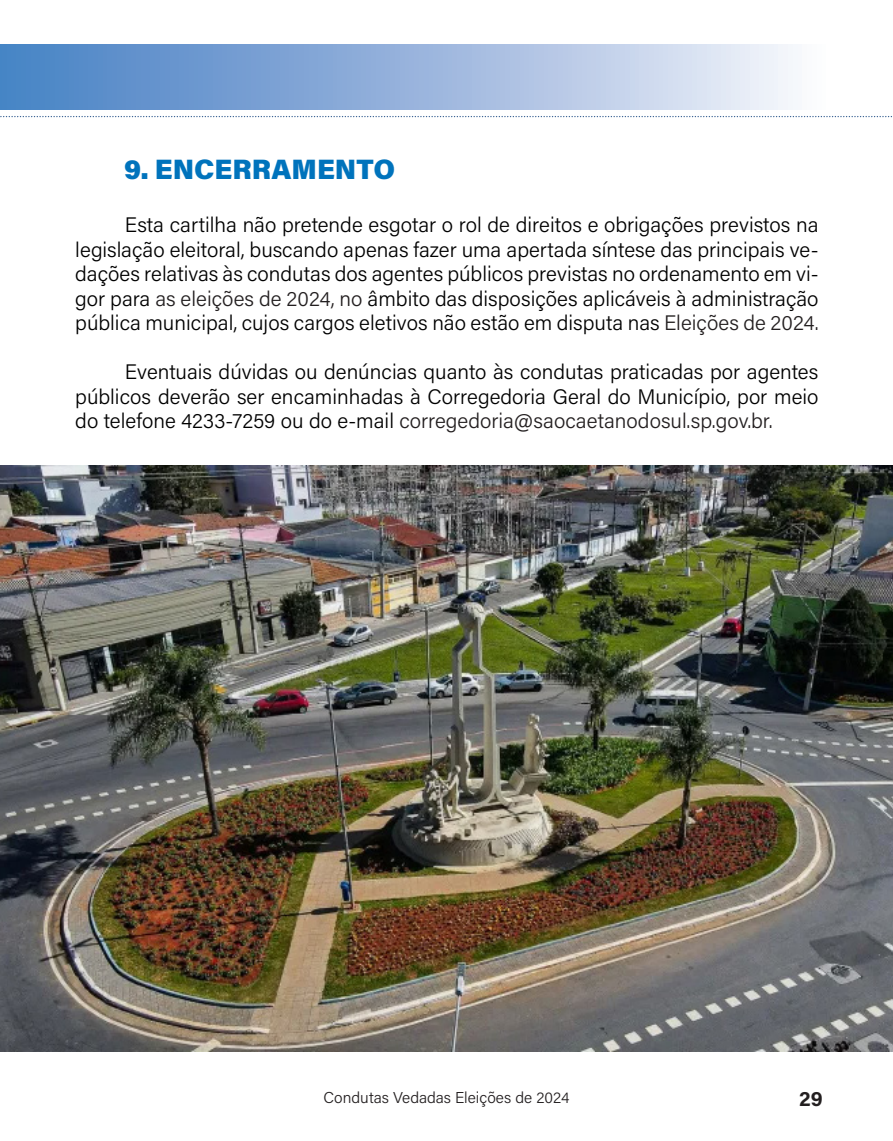
<style>
.page{position:relative;width:893px;height:1141px;background:#fff}
.page>*{position:absolute;margin:0;border:0;box-sizing:border-box;transform-origin:0 0}
.Título_numeraçaão_inicial{font:900 28px "Acumin Pro";color:#0073bc}
.t1{font:300 21px/24.5px "Acumin Pro";color:#000;text-align:justify}
.t2{font:700 21px "Acumin Pro";color:#231f20}
.t3{font:300 15.75px "Acumin Pro";color:#231f20}
.s1{color:#231f20}
</style>
<div class="page">
<div style="left:0;top:44px;width:893px;height:65px;background:linear-gradient(to right,#417bc2,#fff)"></div>
<svg style="left:0;top:116px;width:892px;height:1px"></svg>
<img style="left:0;top:466px;width:893px;height:586px">
<p class="Título_numeraçaão_inicial" style="left:124px;top:150px;width:273px">9. ENCERRAMENTO</p>
<p class="t1" style="left:75px;top:212px;width:745px;text-indent:50px">Esta cartilha não pretende esgotar o rol de direitos e obrigações previstos na legislação eleitoral, buscando apenas fazer uma apertada síntese das principais ve&shy;dações relativas às condutas dos agentes públicos previstas no ordenamento em vi&shy;gor para <span class="s1">as eleições de 2024, no</span> âmbito das disposições aplicáveis à administração pública municipal, cujos cargos eletivos não estão em disputa nas <span class="s1">Eleições de 2024.</span></p>
<p class="t1" style="left:75px;top:359px;width:745px;text-indent:50px">Eventuais dúvidas ou denúncias quanto às condutas praticadas por agentes públicos deverão ser encaminhadas à Corregedoria Geral do Município, por meio do telefone 4233-7259 ou do e-mail <span class="s1">corregedoria@saocaetanodosul.sp.gov.br.</span></p>
<p class="t3" style="left:324px;top:1087px;width:247px">Condutas Vedadas Eleições de 2024</p>
<p class="t2" style="left:799px;top:1084px;width:25px">29</p>
</div>
